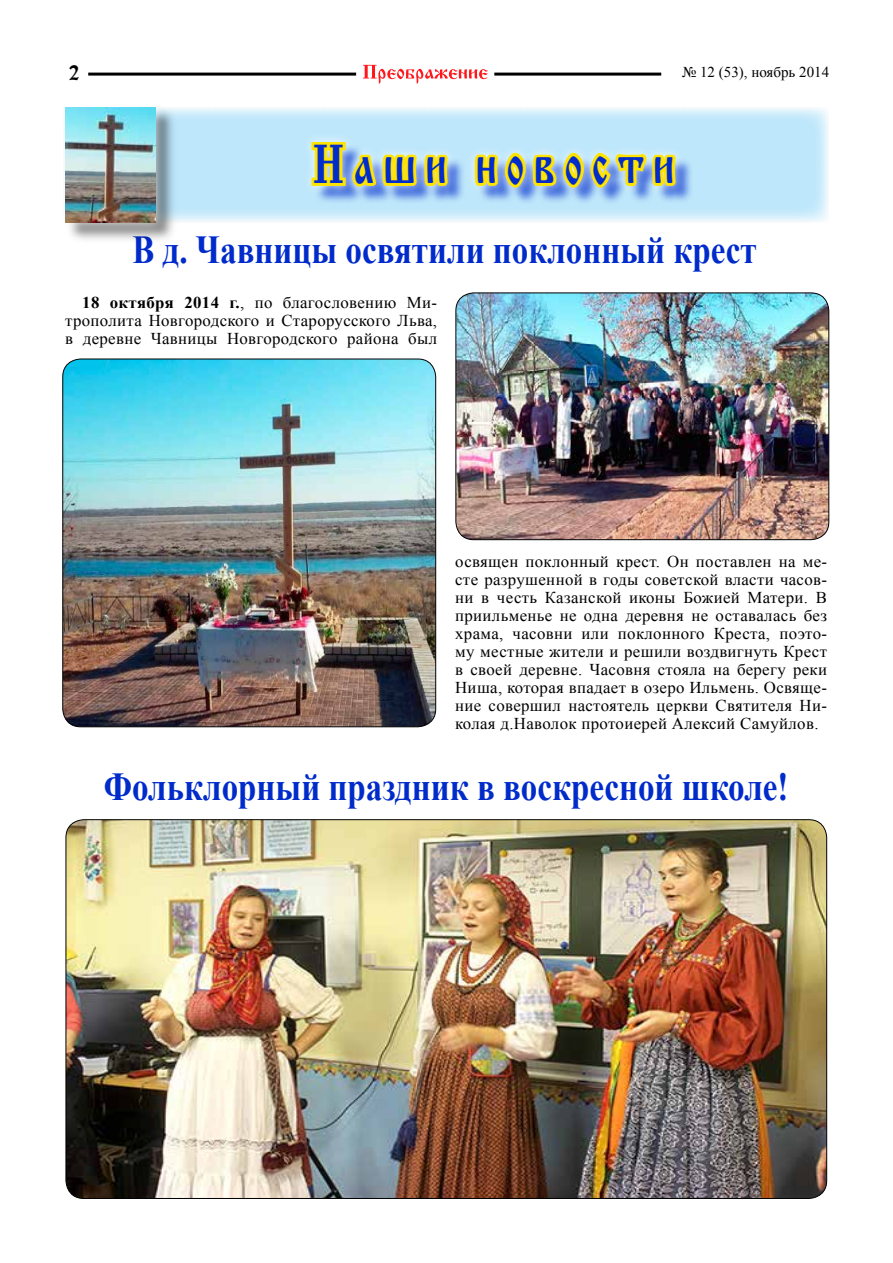
<style>
.page{position:relative;width:893px;height:1263px;background:#fff}
.page>*{position:absolute;margin:0;border:0;box-sizing:border-box;transform-origin:0 0}
.t1{font:57px "Cyrillic Old";letter-spacing:.22em;color:#002bcb;scale:.75 1}
.t2{font:700 39.6px "Times New Roman";color:#002bcb;scale:.83 1}
.t3{font:21px "Izhitsa C";color:#000}
.t4{font:16.5px/18px "Times New Roman";letter-spacing:.02em;color:#000;text-align:justify}
.t5{font:15px "Times New Roman";color:#000}
.s1{font-weight:700}
</style>
<div class="page">
<hr style="left:494px;top:73px;width:167px;height:3px;background:#000">
<hr style="left:88px;top:73px;width:268px;height:3px;background:#000">
<svg style="left:363px;top:65px;width:125px;height:18px"></svg>
<svg style="left:180px;top:108px;width:648px;height:114px;background:#c2e1e1"></svg>
<div style="left:62px;top:103px;width:118px;height:144px;background:#000;opacity:.45"></div>
<div style="left:56px;top:97px;width:109px;height:135px;background:#fff;opacity:.75"></div>
<img style="left:66px;top:107px;width:90px;height:115px">
<img style="left:63px;top:359px;width:373px;height:368px">
<div style="left:62px;top:359px;width:374px;height:368px;border:1px solid #000;border-radius:18px"></div>
<img style="left:457px;top:293px;width:372px;height:247px">
<div style="left:455px;top:292px;width:374px;height:248px;border:1px solid #000;border-radius:18px"></div>
<img style="left:66px;top:820px;width:761px;height:378px">
<p class="t3" style="left:68px;top:61px;width:13px">2</p>
<p class="t5" style="left:682px;top:62px;width:149px">№ 12 (53), ноябрь 2014</p>
<h1 class="t1" style="left:313px;top:133px;width:484px">Наши новости</h1>
<h2 class="t2" style="left:132px;top:223px;width:754px">В д. Чавницы освятили поклонный крест</h2>
<p class="t4" style="left:65px;top:293px;width:373px;text-indent:17px"><span class="s1">18 октября 2014 г.</span>, по благословению Ми&shy;трополита Новгородского и Старорусского Льва, в деревне Чавницы Новгородского района был</p>
<p class="t4" style="left:455px;top:552px;width:373px">освящен поклонный крест. Он поставлен на ме&shy;сте разрушенной в годы советской власти часов&shy;ни в честь Казанской иконы Божией Матери. В приильменье не одна деревня не оставалась без храма, часовни или поклонного Креста, поэто&shy;му местные жители и решили воздвигнуть Крест в своей деревне. Часовня стояла на берегу реки Ниша, которая впадает в озеро Ильмень. Освяще&shy;ние совершил настоятель церкви Святителя Ни&shy;колая д.Наволок протоиерей Алексий Самуйлов.</p>
<h2 class="t2" style="left:104px;top:759px;width:826px">Фольклорный праздник в воскресной школе!</h2>
</div>
